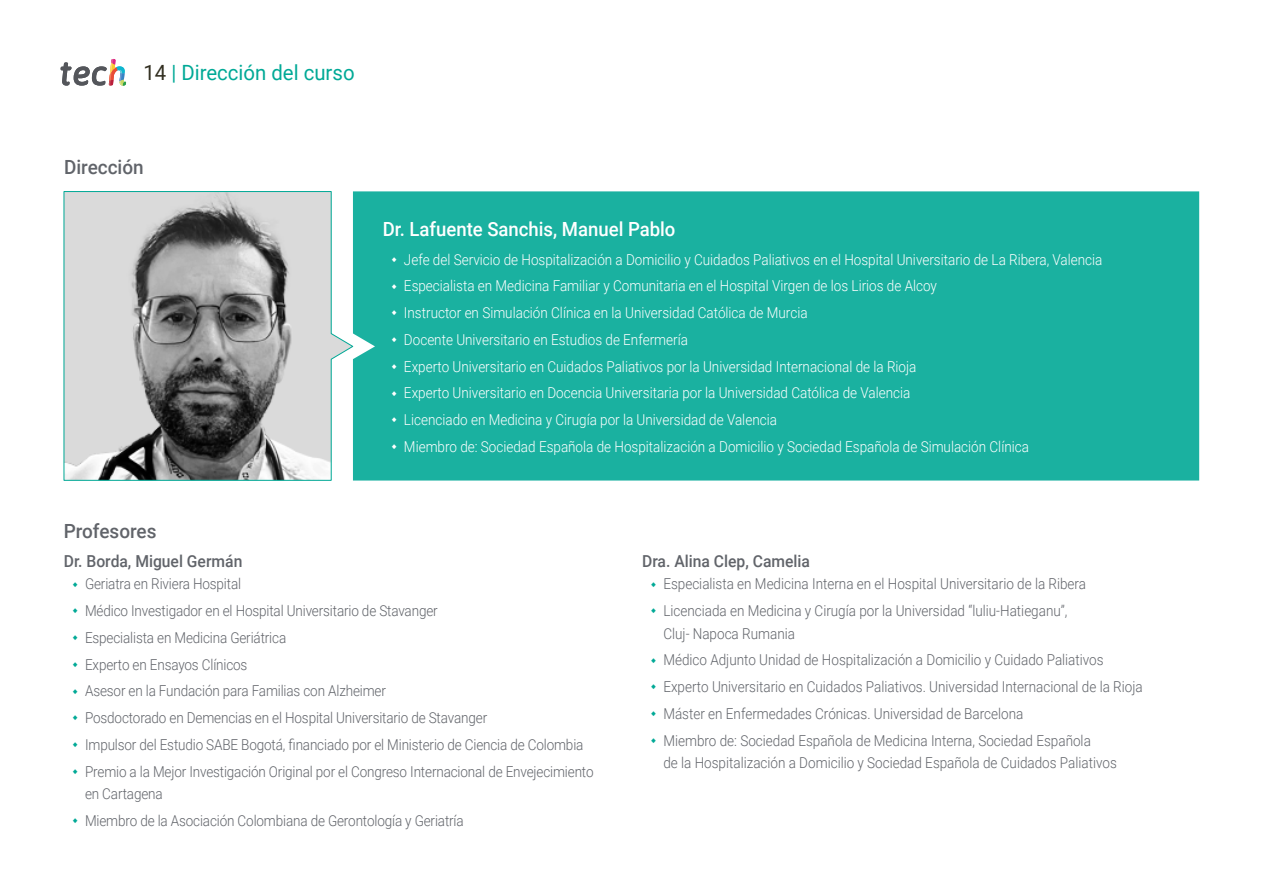
<style>
.page{position:relative;width:1263px;height:893px;background:#fff}
.page>*{position:absolute;margin:0;border:0;box-sizing:border-box;transform-origin:0 0}
.t1{font:21px "Roboto";color:#00a996}
.t2{font:500 19.5px "Roboto";color:#fff;scale:.95 1}
.t3{font:500 19.5px "Roboto";color:#61646a}
.t4{font:500 16.5px "Roboto";color:#61646a;scale:.95 1}
.t5{font:300 15px/26.7px "Roboto";letter-spacing:-.01em;color:#61646a;scale:.9 1}
.t6{font:300 15px/26.7px "Roboto";color:#fff;scale:.9 1}
.s1{color:#312e20}
</style>
<div class="page">
<div style="left:353px;top:191px;width:846px;height:290px;background:#1ab1a0"></div>
<svg style="left:64px;top:191px;width:289px;height:290px;background:#abadad"></svg>
<svg style="left:61px;top:59px;width:65px;height:27px"></svg>
<svg style="left:392px;top:257px;width:5px;height:5px"></svg>
<svg style="left:392px;top:284px;width:5px;height:5px"></svg>
<svg style="left:392px;top:310px;width:5px;height:5px"></svg>
<svg style="left:392px;top:337px;width:5px;height:5px"></svg>
<svg style="left:392px;top:364px;width:5px;height:5px"></svg>
<svg style="left:392px;top:391px;width:5px;height:5px"></svg>
<svg style="left:392px;top:417px;width:5px;height:5px"></svg>
<svg style="left:392px;top:444px;width:5px;height:5px"></svg>
<h1 class="t1" style="left:144px;top:57px;width:213px"><span class="s1">14</span> | Dirección del curso</h1>
<h2 class="t3" style="left:64px;top:154px;width:81px">Dirección</h2>
<h2 class="t3" style="left:64px;top:517px;width:94px">Profesores</h2>
<h2 class="t2" style="left:383px;top:215px;width:310px">Dr. Lafuente Sanchis, Manuel Pablo</h2>
<p class="t6" style="left:404px;top:245px;width:778px">Jefe del Servicio de Hospitalización a Domicilio y Cuidados Paliativos en el Hospital Universitario de La Ribera, Valencia Especialista en Medicina Familiar y Comunitaria en el Hospital Virgen de los Lirios de Alcoy<br>Instructor en Simulación Clínica en la Universidad Católica de Murcia<br>Docente Universitario en Estudios de Enfermería<br>Experto Universitario en Cuidados Paliativos por la Universidad Internacional de la Rioja<br>Experto Universitario en Docencia Universitaria por la Universidad Católica de Valencia<br>Licenciado en Medicina y Cirugía por la Universidad de Valencia<br>Miembro de: Sociedad Española de Hospitalización a Domicilio y Sociedad Española de Simulación Clínica</p>
<p class="t4" style="left:64px;top:550px;width:190px">Dr. Borda, Miguel Germán</p>
<p class="t5" style="left:85px;top:570px;width:566px">Geriatra en Riviera Hospital<br>Médico Investigador en el Hospital Universitario de Stavanger<br>Especialista en Medicina Geriátrica<br>Experto en Ensayos Clínicos<br>Asesor en la Fundación para Familias con Alzheimer<br>Posdoctorado en Demencias en el Hospital Universitario de Stavanger<br>Impulsor del Estudio SABE Bogotá, financiado por el Ministerio de Ciencia de Colombia Premio a la Mejor Investigación Original por el Congreso Internacional de Envejecimiento</p>
<p class="t5" style="left:85px;top:780px;width:422px">en Cartagena<br>Miembro de la Asociación Colombiana de Gerontología y Geriatría</p>
<p class="t4" style="left:642px;top:550px;width:178px">Dra. Alina Clep, Camelia</p>
<p class="t5" style="left:663px;top:570px;width:471px">Especialista en Medicina Interna en el Hospital Universitario de la Ribera<br>Licenciada en Medicina y Cirugía por la Universidad “luliu-Hatieganu”,</p>
<p class="t5" style="left:663px;top:619px;width:534px">Cluj- Napoca Rumania<br>Médico Adjunto Unidad de Hospitalización a Domicilio y Cuidado Paliativos Experto Universitario en Cuidados Paliativos. Universidad Internacional de la Rioja Máster en Enfermedades Crónicas. Universidad de Barcelona<br>Miembro de: Sociedad Española de Medicina Interna, Sociedad Española</p>
<p class="t5" style="left:663px;top:749px;width:505px">de la Hospitalización a Domicilio y Sociedad Española de Cuidados Paliativos</p>
</div>
